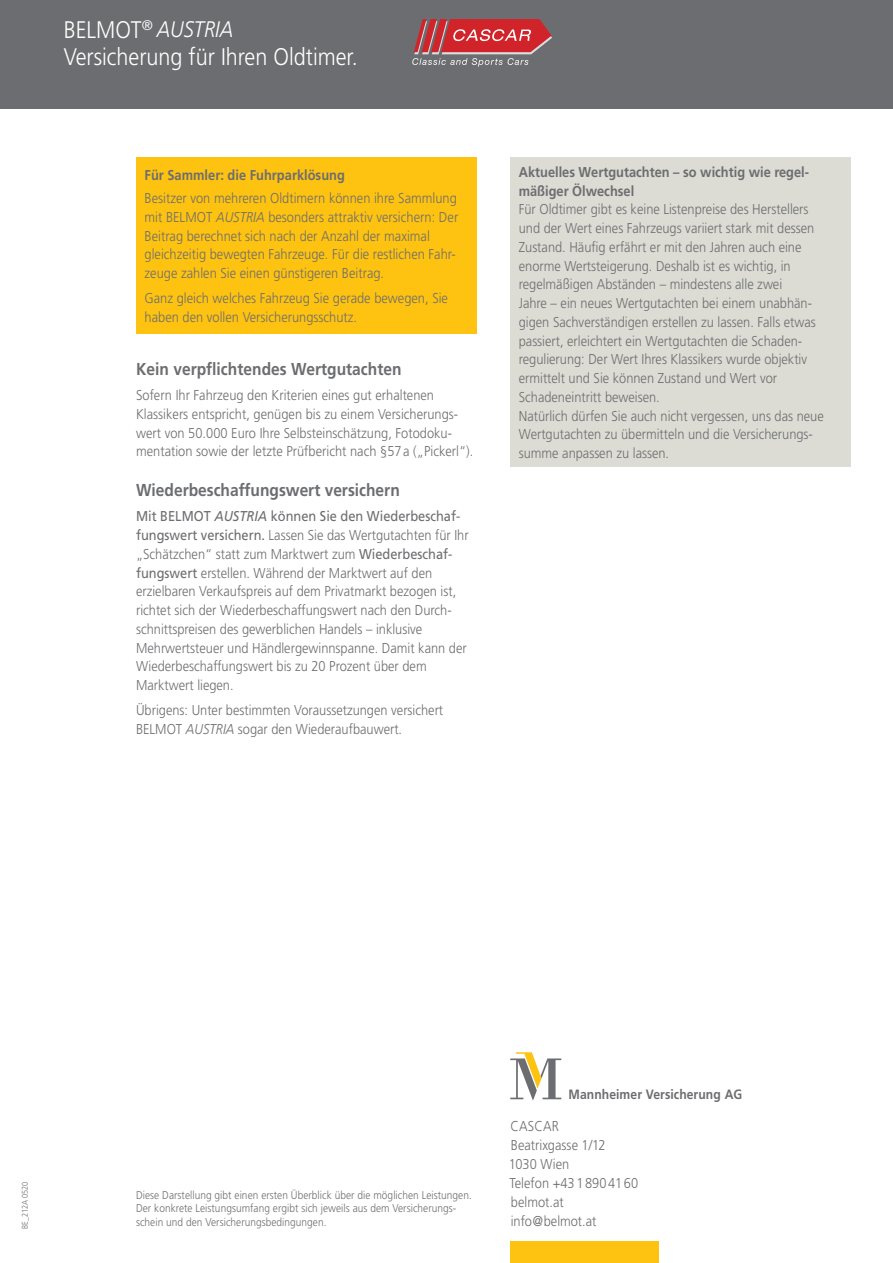
<style>
.page{position:relative;width:893px;height:1263px;background:#fff}
.page>*{position:absolute;margin:0;border:0;box-sizing:border-box;transform-origin:0 0}
.t1{font:300 24px "Frutiger";color:#fff;scale:.9 1}
.t2{font:italic 300 22.5px "Frutiger";color:#fff;scale:.9 1}
.t3{font:700 17.25px "Frutiger";color:#6c6d70;scale:.9 1}
.t4{font:300 14.25px/18.8px "Frutiger";color:#6c6d70;scale:.9 1}
.t5{font:700 14.25px/18.8px "Frutiger";color:#6c6d70;scale:.9 1}
.t6{font:700 13.5px "Frutiger";letter-spacing:.005em;color:#6c6d70;scale:.9 1}
.t7{font:300 11.25px/13.5px "Frutiger";letter-spacing:.005em;color:#6c6d70;scale:.9 1}
.t8{font:300 8.25px "Frutiger";color:#6c6d70;scale:.9 1}
.s1{font-style:normal;font-size:24px}
.s2{font-style:italic}
.s3{font-weight:400}
.s4{font-weight:400;font-style:italic}
</style>
<div class="page">
<div style="left:510px;top:1242px;width:149px;height:21px;background:#fec210"></div>
<svg style="left:510px;top:1052px;width:51px;height:48px"></svg>
<div style="left:136px;top:157px;width:340px;height:177px;background:#fec210"></div>
<div style="left:510px;top:157px;width:340px;height:310px;background:#dcdcd4"></div>
<div style="left:0;top:0;width:893px;height:108px;background:#6c6d70"></div>
<svg style="left:412px;top:19px;width:140px;height:48px"></svg>
<h2 class="t2" style="left:64px;top:17px;width:190px"><span class="s1">BELMOT</span><sup>®</sup> AUSTRIA</h2>
<h1 class="t1" style="left:64px;top:43px;width:328px">Versicherung für Ihren Oldtimer.</h1>
<p class="t5" style="left:145px;top:166px;width:224px">Für Sammler: die Fuhrparklösung</p>
<p class="t4" style="left:145px;top:189px;width:350px">Besitzer von mehreren Oldtimern können ihre Sammlung mit BELMOT <span class="s2">AUSTRIA</span> besonders attraktiv versichern: Der Beitrag berechnet sich nach der Anzahl der maximal gleichzeitig bewegten Fahrzeuge. Für die restlichen Fahr&shy;zeuge zahlen Sie einen günstigeren Beitrag.</p>
<p class="t4" style="left:145px;top:289px;width:339px">Ganz gleich welches Fahrzeug Sie gerade bewegen, Sie haben den vollen Versicherungsschutz.</p>
<p class="t3" style="left:136px;top:359px;width:297px">Kein verpflichtendes Wertgutachten</p>
<p class="t4" style="left:136px;top:386px;width:376px">Sofern Ihr Fahrzeug den Kriterien eines gut erhaltenen Klassikers entspricht, genügen bis zu einem Versicherungs&shy;wert von 50.000 Euro Ihre Selbsteinschätzung, Fotodoku&shy;mentation sowie der letzte Prüfbericht nach §57a („Pickerl“).</p>
<p class="t3" style="left:136px;top:480px;width:295px">Wiederbeschaffungswert versichern</p>
<p class="t4" style="left:136px;top:507px;width:371px"><span class="s3">Mit BELMOT</span> <span class="s4">AUSTRIA</span> <span class="s3">können Sie den Wiederbeschaf&shy;fungswert versichern.</span> Lassen Sie das Wertgutachten für Ihr „Schätzchen“ statt zum Marktwert zum <span class="s3">Wiederbeschaf&shy;fungswert</span> erstellen. Während der Marktwert auf den erzielbaren Verkaufspreis auf dem Privatmarkt bezogen ist, richtet sich der Wiederbeschaffungswert nach den Durch&shy;schnittspreisen des gewerblichen Handels – inklusive Mehrwertsteuer und Händlergewinnspanne. Damit kann der Wiederbeschaffungswert bis zu 20 Prozent über dem Marktwert liegen.</p>
<p class="t4" style="left:136px;top:701px;width:343px">Übrigens: Unter bestimmten Voraussetzungen versichert<br>BELMOT <span class="s2">AUSTRIA</span> sogar den Wiederaufbauwert.</p>
<p class="t5" style="left:519px;top:162px;width:324px">Aktuelles Wertgutachten – so wichtig wie regel&shy;mäßiger Ölwechsel</p>
<p class="t4" style="left:519px;top:200px;width:340px">Für Oldtimer gibt es keine Listenpreise des Herstellers und der Wert eines Fahrzeugs variiert stark mit dessen Zustand. Häufig erfährt er mit den Jahren auch eine enorme Wertsteigerung. Deshalb ist es wichtig, in regelmäßigen Abständen – mindestens alle zwei<br>Jahre – ein neues Wertgutachten bei einem unabhän&shy;gigen Sachverständigen erstellen zu lassen. Falls etwas passiert, erleichtert ein Wertgutachten die Schaden&shy;regulierung: Der Wert Ihres Klassikers wurde objektiv ermittelt und Sie können Zustand und Wert vor Schadeneintritt beweisen.<br>Natürlich dürfen Sie auch nicht vergessen, uns das neue Wertgutachten zu übermitteln und die Versicherungs&shy;summe anpassen zu lassen.</p>
<p class="t8" style="left:20px;top:1229px;width:54px;rotate:-90deg">BE_212A 0520</p>
<p class="t7" style="left:136px;top:1188px;width:375px">Diese Darstellung gibt einen ersten Überblick über die möglichen Leistungen.<br>Der konkrete Leistungsumfang ergibt sich jeweils aus dem Versicherungs&shy;schein und den Versicherungsbedingungen.</p>
<p class="t6" style="left:569px;top:1086px;width:194px">Mannheimer Versicherung AG</p>
<p class="t4" style="left:509px;top:1117px;width:145px">CASCAR<br>Beatrixgasse 1/12<br>1030 Wien<br>Telefon +4318904160 belmot.at info@belmot.at</p>
</div>
